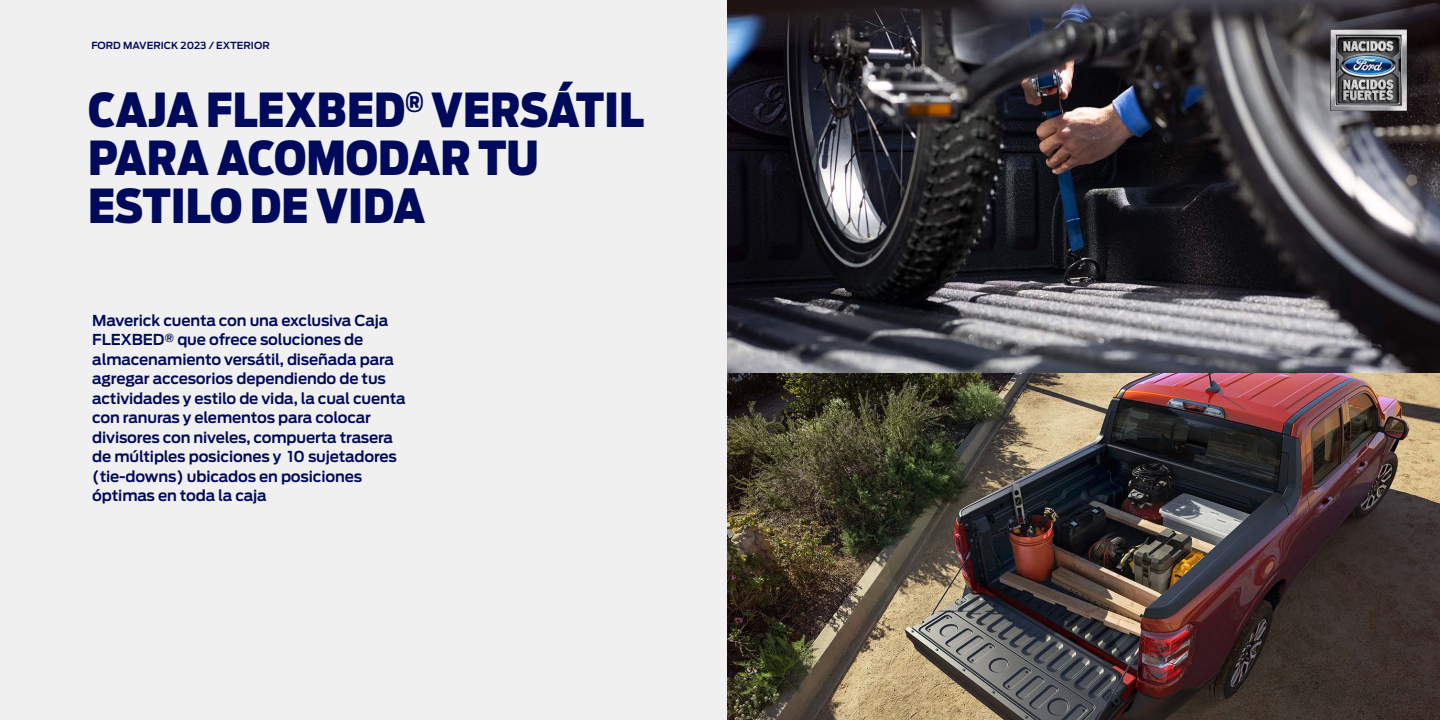
<style>
.page{position:relative;width:1440px;height:720px;background:#f0f0f0}
.page>*{position:absolute;margin:0;border:0;box-sizing:border-box;transform-origin:0 0}
.t1{font:900 46.5px/48px "Ford Antenna Cond";color:#000a5c}
.t2{font:600 15px/19.5px "Ford Antenna";letter-spacing:-.01em;color:#000a5c}
.t3{font:600 9.75px "Ford Antenna";color:#000a5c}
</style>
<div class="page">
<img style="left:728px;top:0;width:712px;height:374px">
<img style="left:728px;top:374px;width:712px;height:346px">
<img style="left:1330px;top:30px;width:77px;height:81px">
<p class="t3" style="left:92px;top:37px;width:180px">FORD MAVERICK 2023 / EXTERIOR</p>
<h1 class="t1" style="left:88px;top:80px;width:557px">CAJA FLEXBED<sup>®</sup> VERSÁTIL<br>PARA ACOMODAR TU<br>ESTILO DE VIDA</h1>
<p class="t2" style="left:92px;top:309px;width:315px">Maverick cuenta con una exclusiva Caja FLEXBED® que ofrece soluciones de almacenamiento versátil, diseñada para agregar accesorios dependiendo de tus actividades y estilo de vida, la cual cuenta con ranuras y elementos para colocar divisores con niveles, compuerta trasera de múltiples posiciones y 10 sujetadores (tie-downs) ubicados en posiciones óptimas en toda la caja</p>
</div>
